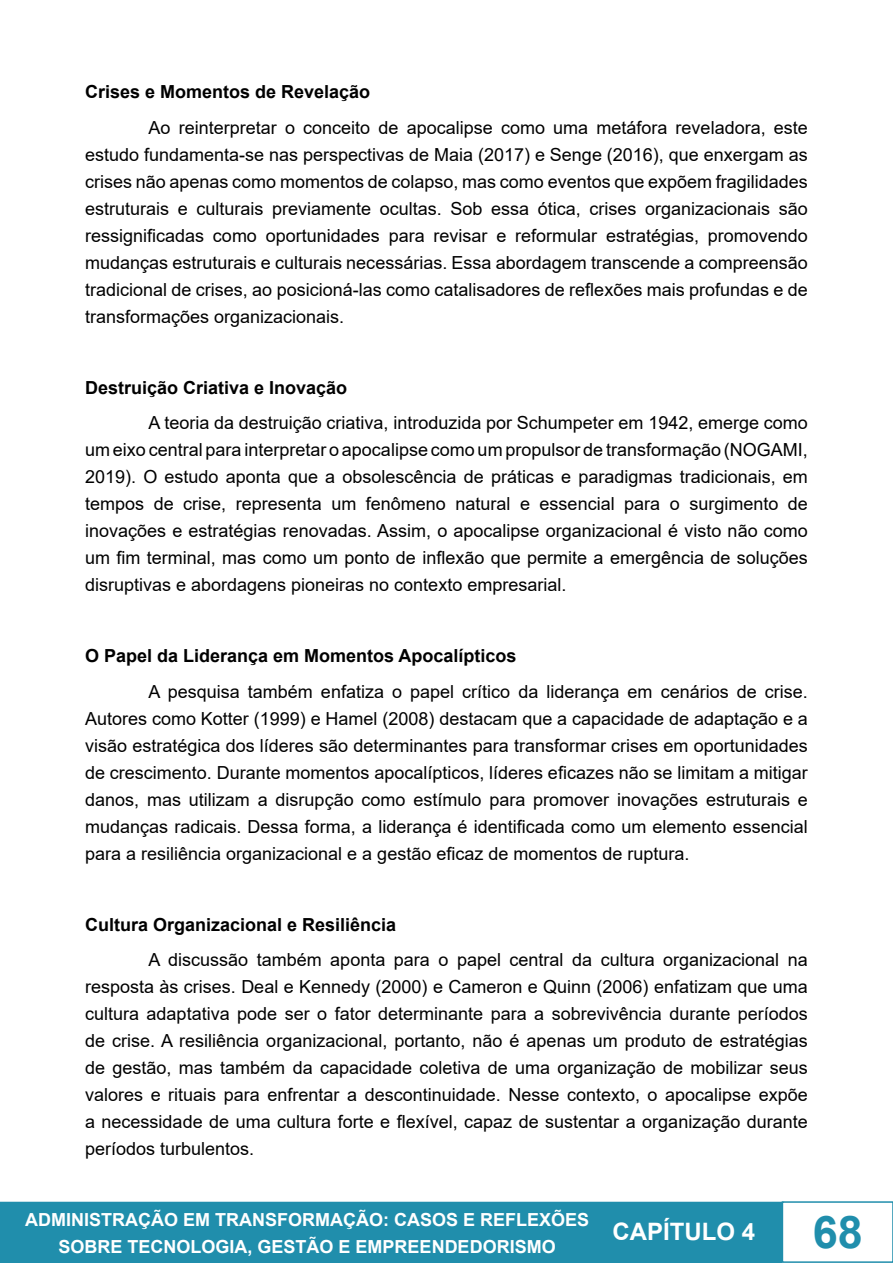
<style>
.page{position:relative;width:893px;height:1263px;background:#fff}
.page>*{position:absolute;margin:0;border:0;box-sizing:border-box;transform-origin:0 0}
.t1{font:700 45px "Arial";color:#208eac}
.t2{font:700 24px "Arial";color:#fff}
.t3{font:18px/27px "Arial";color:#000;text-align:justify}
.t4{font:700 18px "Arial";color:#000}
.t5{font:700 18px/27px "Arial";color:#fff;text-align:center}
</style>
<div class="page">
<div style="left:1px;top:1202px;width:782px;height:60px;background:#208eac"></div>
<div style="left:0;top:1202px;width:784px;height:61px;border:2px solid #208eac"></div>
<div style="left:782px;top:1201px;width:111px;height:62px;border:2px solid #208eac"></div>
<p class="t4" style="left:85px;top:79px;width:287px">Crises e Momentos de Revelação</p>
<p class="t3" style="left:85px;top:114px;width:724px;text-indent:64px">Ao reinterpretar o conceito de apocalipse como uma metáfora reveladora, este estudo fundamenta-se nas perspectivas de Maia (2017) e Senge (2016), que enxergam as crises não apenas como momentos de colapso, mas como eventos que expõem fragilidades estruturais e culturais previamente ocultas. Sob essa ótica, crises organizacionais são ressignificadas como oportunidades para revisar e reformular estratégias, promovendo mudanças estruturais e culturais necessárias. Essa abordagem transcende a compreensão tradicional de crises, ao posicioná-las como catalisadores de reflexões mais profundas e de transformações organizacionais.</p>
<p class="t4" style="left:85px;top:375px;width:264px">Destruição Criativa e Inovação</p>
<p class="t3" style="left:85px;top:409px;width:724px;text-indent:64px">A teoria da destruição criativa, introduzida por Schumpeter em 1942, emerge como um eixo central para interpretar o apocalipse como um propulsor de transformação (NOGAMI, 2019). O estudo aponta que a obsolescência de práticas e paradigmas tradicionais, em tempos de crise, representa um fenômeno natural e essencial para o surgimento de inovações e estratégias renovadas. Assim, o apocalipse organizacional é visto não como um fim terminal, mas como um ponto de inflexão que permite a emergência de soluções disruptivas e abordagens pioneiras no contexto empresarial.</p>
<p class="t4" style="left:85px;top:643px;width:433px">O Papel da Liderança em Momentos Apocalípticos</p>
<p class="t3" style="left:85px;top:678px;width:724px;text-indent:64px">A pesquisa também enfatiza o papel crítico da liderança em cenários de crise.<br>Autores como Kotter (1999) e Hamel (2008) destacam que a capacidade de adaptação e a visão estratégica dos líderes são determinantes para transformar crises em oportunidades de crescimento. Durante momentos apocalípticos, líderes eficazes não se limitam a mitigar danos, mas utilizam a disrupção como estímulo para promover inovações estruturais e mudanças radicais. Dessa forma, a liderança é identificada como um elemento essencial para a resiliência organizacional e a gestão eficaz de momentos de ruptura.</p>
<p class="t4" style="left:85px;top:912px;width:313px">Cultura Organizacional e Resiliência</p>
<p class="t3" style="left:85px;top:946px;width:724px;text-indent:64px">A discussão também aponta para o papel central da cultura organizacional na resposta às crises. Deal e Kennedy (2000) e Cameron e Quinn (2006) enfatizam que uma cultura adaptativa pode ser o fator determinante para a sobrevivência durante períodos de crise. A resiliência organizacional, portanto, não é apenas um produto de estratégias de gestão, mas também da capacidade coletiva de uma organização de mobilizar seus valores e rituais para enfrentar a descontinuidade. Nesse contexto, o apocalipse expõe a necessidade de uma cultura forte e flexível, capaz de sustentar a organização durante períodos turbulentos.</p>
<p class="t5" style="left:25px;top:1206px;width:566px">ADMINISTRAÇÃO EM TRANSFORMAÇÃO: CASOS E REFLEXÕES<br>SOBRE TECNOLOGIA, GESTÃO E EMPREENDEDORISMO</p>
<h2 class="t2" style="left:612px;top:1215px;width:144px">CAPÍTULO 4</h2>
<h1 class="t1" style="left:813px;top:1201px;width:52px">68</h1>
</div>
